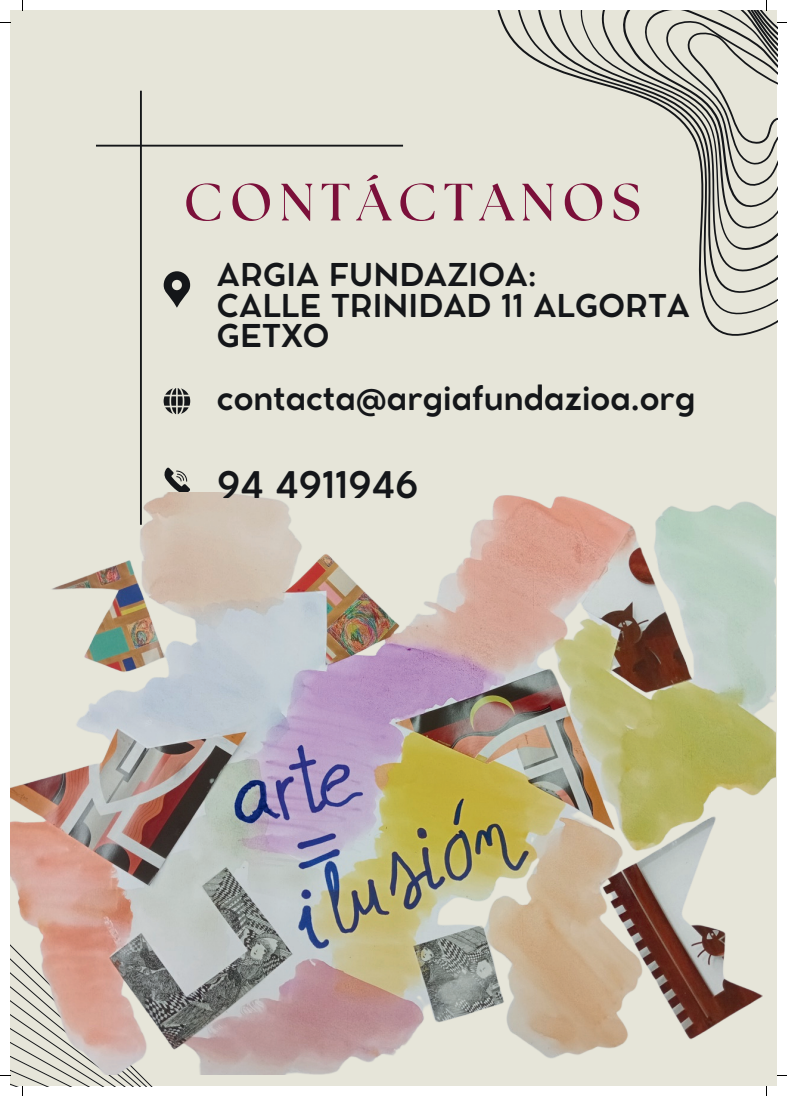
<style>
.page{position:relative;width:787px;height:1096px;background:#fff}
.page>*{position:absolute;margin:0;border:0;box-sizing:border-box;transform-origin:0 0}
.t1{font:700 52.38px "The Seasons";letter-spacing:.13em;color:#7b103a}
.t2{font:700 36.25px "Cocomat Pro";color:#141619}
.t3{font:700 33.12px "Cocomat Pro";color:#141619}
.t4{font:700 31px/30.5px "Cocomat Pro";color:#141619}
</style>
<div class="page">
<div style="left:10px;top:10px;width:767px;height:1076px;background:#e6e5d9"></div>
<hr style="left:96px;top:145px;width:307px;height:2px;background:#141619">
<hr style="left:140px;top:91px;width:2px;height:433px;background:#141619">
<svg style="left:10px;top:1074px;width:224px;height:12px"></svg>
<svg style="left:497px;top:10px;width:280px;height:326px"></svg>
<svg style="left:164px;top:271px;width:26px;height:37px"></svg>
<svg style="left:164px;top:388px;width:26px;height:26px"></svg>
<svg style="left:164px;top:467px;width:26px;height:26px"></svg>
<img style="left:10px;top:493px;width:765px;height:581px">
<h1 class="t1" style="left:183px;top:167px;width:459px">CONTÁCTANOS</h1>
<p class="t4" style="left:217px;top:260px;width:475px">ARGIA FUNDAZIOA:<br>CALLE TRINIDAD 11 ALGORTA<br>GETXO</p>
<p class="t3" style="left:217px;top:375px;width:480px">contacta@argiafundazioa.org</p>
<p class="t2" style="left:217px;top:461px;width:203px">94 4911946</p>
</div>
